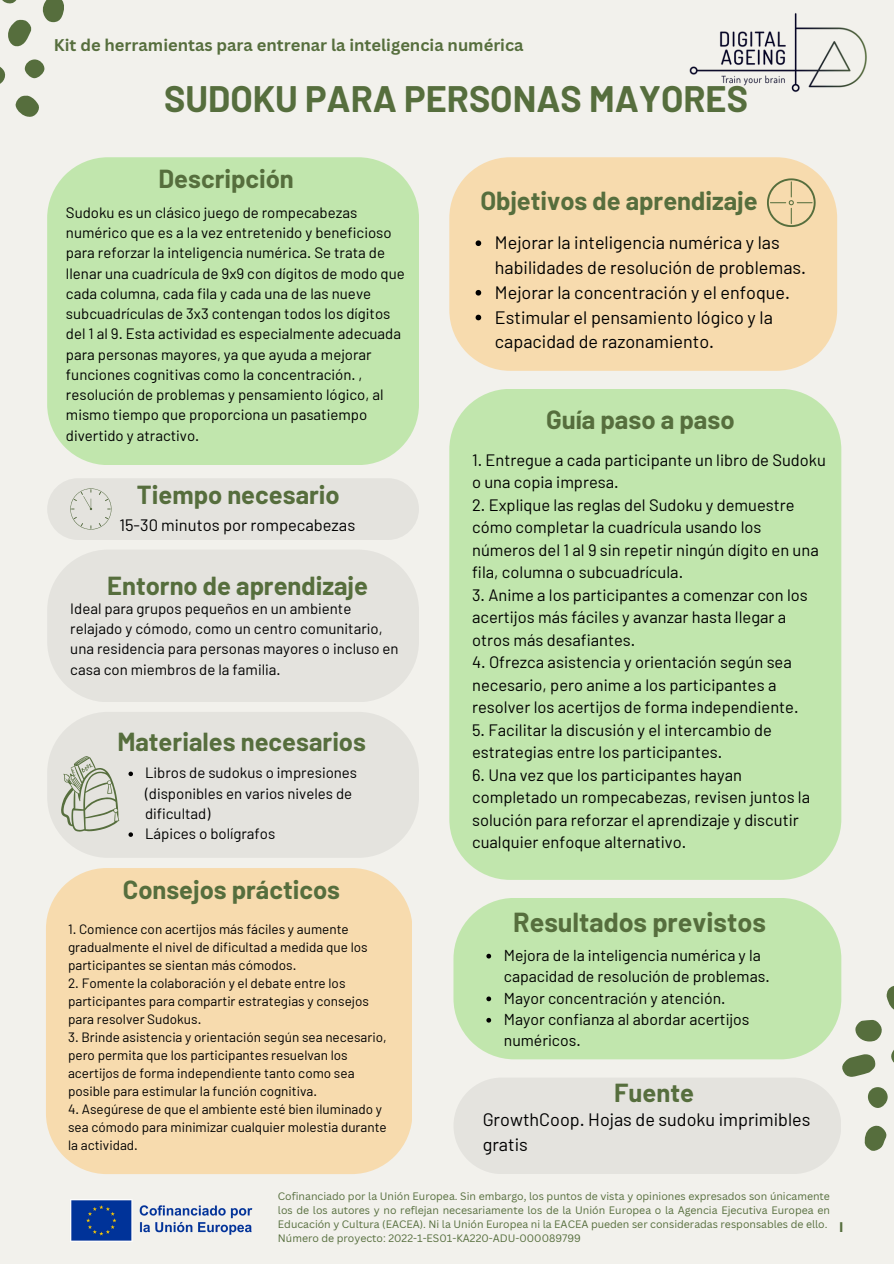
<style>
.page{position:relative;width:894px;height:1264px;background:#fff}
.page>*{position:absolute;margin:0;border:0;box-sizing:border-box;transform-origin:0 0}
.t1{font:700 36px "Barlow";color:#566e3d}
.t2{font:700 26.85px "Barlow";color:#566e3d}
.t3{font:700 25.65px "Barlow";color:#566e3d}
.t4{font:700 25.5px "Barlow";color:#566e3d}
.t5{font:18px/24.8px "Barlow";color:#000}
.t6{font:16.5px/22.5px "Barlow";color:#000}
.t7{font:700 16.5px "Canva Sans";color:#566e3d}
.t8{font:15.75px/21.3px "Barlow";color:#000}
.t9{font:15px/20.2px "Barlow";color:#000}
.t10{font:700 13.95px "Gill Sans MT Std";color:#566e3d}
.t11{font:13.5px/18px "Barlow";color:#000}
.t12{font:10.5px/14px "Canva Sans";color:#566e3d;text-align:justify}
</style>
<div class="page">
<div style="left:0;top:0;width:893px;height:1263px;background:#f2f1ec"></div>
<div style="left:47px;top:478px;width:372px;height:62px;background:#e4e3de;border-radius:31px"></div>
<div style="left:47px;top:157px;width:372px;height:308px;background:#c1e6ad"></div>
<div style="left:449px;top:157px;width:387px;height:214px;background:#f7dbae"></div>
<div style="left:46px;top:868px;width:366px;height:306px;background:#f7dbae"></div>
<svg style="left:2px;top:0;width:15px;height:4px"></svg>
<svg style="left:8px;top:19px;width:24px;height:28px"></svg>
<svg style="left:42px;top:0;width:22px;height:22px"></svg>
<svg style="left:0;top:67px;width:6px;height:17px"></svg>
<svg style="left:15px;top:95px;width:24px;height:22px"></svg>
<div style="left:25px;top:59px;width:20px;height:19px;background:#566e3d;border-radius:50%"></div>
<svg style="left:766px;top:178px;width:49px;height:49px;background:#deca9d"></svg>
<svg style="left:70px;top:488px;width:42px;height:42px"></svg>
<div style="left:47px;top:550px;width:372px;height:152px;background:#e4e3de"></div>
<div style="left:47px;top:712px;width:372px;height:145px;background:#e4e3de"></div>
<svg style="left:61px;top:756px;width:58px;height:75px"></svg>
<svg style="left:842px;top:1054px;width:33px;height:22px"></svg>
<svg style="left:855px;top:1020px;width:27px;height:21px"></svg>
<svg style="left:886px;top:986px;width:7px;height:23px"></svg>
<svg style="left:891px;top:1051px;width:2px;height:11px"></svg>
<svg style="left:864px;top:1125px;width:23px;height:26px"></svg>
<div style="left:867px;top:1087px;width:20px;height:20px;background:#566e3d;border-radius:50%"></div>
<div style="left:453px;top:898px;width:388px;height:161px;background:#c1e6ad"></div>
<img style="left:70px;top:1199px;width:183px;height:42px">
<div style="left:453px;top:1077px;width:388px;height:97px;background:#e4e3de;border-radius:48px"></div>
<svg style="left:128px;top:771px;width:5px;height:5px"></svg>
<svg style="left:128px;top:832px;width:5px;height:4px"></svg>
<svg style="left:486px;top:953px;width:5px;height:5px"></svg>
<svg style="left:486px;top:996px;width:5px;height:5px"></svg>
<svg style="left:486px;top:1017px;width:5px;height:5px"></svg>
<svg style="left:475px;top:240px;width:6px;height:6px"></svg>
<svg style="left:475px;top:290px;width:6px;height:5px"></svg>
<svg style="left:475px;top:315px;width:6px;height:5px"></svg>
<div style="left:449px;top:389px;width:392px;height:490px;background:#c1e6ad"></div>
<img style="left:689px;top:13px;width:178px;height:79px">
<h4 class="t7" style="left:54px;top:34px;width:471px">Kit de herramientas para entrenar la inteligencia numérica</h4>
<p class="t1" style="left:164px;top:76px;width:585px">SUDOKU PARA PERSONAS MAYORES</p>
<p class="t4" style="left:158px;top:162px;width:137px">Descripción</p>
<p class="t9" style="left:66px;top:202px;width:340px">Sudoku es un clásico juego de rompecabezas numérico que es a la vez entretenido y beneficioso para reforzar la inteligencia numérica. Se trata de llenar una cuadrícula de 9x9 con dígitos de modo que cada columna, cada fila y cada una de las nueve subcuadrículas de 3x3 contengan todos los dígitos del 1 al 9. Esta actividad es especialmente adecuada para personas mayores, ya que ayuda a mejorar funciones cognitivas como la concentración. , resolución de problemas y pensamiento lógico, al mismo tiempo que proporciona un pasatiempo divertido y atractivo.</p>
<h1 class="t4" style="left:137px;top:478px;width:204px">Tiempo necesario</h1>
<p class="t6" style="left:119px;top:513px;width:237px">15-30 minutos por rompecabezas</p>
<h2 class="t4" style="left:107px;top:570px;width:262px">Entorno de aprendizaje</h2>
<h2 class="t9" style="left:70px;top:597px;width:330px">Ideal para grupos pequeños en un ambiente relajado y cómodo, como un centro comunitario, una residencia para personas mayores o incluso en casa con miembros de la familia.</h2>
<h5 class="t4" style="left:117px;top:725px;width:250px">Materiales necesarios</h5>
<h6 class="t9" style="left:145px;top:762px;width:214px">Libros de sudokus o impresiones (disponibles en varios niveles de dificultad)</h6>
<h2 class="t9" style="left:145px;top:823px;width:132px">Lápices o bolígrafos</h2>
<p class="t4" style="left:123px;top:873px;width:219px">Consejos prácticos</p>
<p class="t11" style="left:68px;top:919px;width:301px">1. Comience con acertijos más fáciles y aumente gradualmente el nivel de dificultad a medida que los participantes se sientan más cómodos.</p>
<p class="t11" style="left:68px;top:973px;width:302px">2. Fomente la colaboración y el debate entre los participantes para compartir estrategias y consejos para resolver Sudokus.</p>
<p class="t11" style="left:68px;top:1027px;width:320px">3. Brinde asistencia y orientación según sea necesario, pero permita que los participantes resuelvan los acertijos de forma independiente tanto como sea posible para estimular la función cognitiva.</p>
<p class="t11" style="left:68px;top:1099px;width:320px">4. Asegúrese de que el ambiente esté bien iluminado y sea cómodo para minimizar cualquier molestia durante la actividad.</p>
<h2 class="t4" style="left:480px;top:184px;width:279px">Objetivos de aprendizaje</h2>
<h2 class="t5" style="left:495px;top:230px;width:313px">Mejorar la inteligencia numérica y las habilidades de resolución de problemas.</h2>
<h4 class="t5" style="left:495px;top:279px;width:296px">Mejorar la concentración y el enfoque.</h4>
<h2 class="t5" style="left:495px;top:304px;width:279px">Estimular el pensamiento lógico y la capacidad de razonamiento.</h2>
<p class="t3" style="left:546px;top:403px;width:190px">Guía paso a paso</p>
<p class="t6" style="left:472px;top:448px;width:355px">1. Entregue a cada participante un libro de Sudoku o una copia impresa.</p>
<p class="t6" style="left:472px;top:493px;width:348px">2. Explique las reglas del Sudoku y demuestre cómo completar la cuadrícula usando los números del 1 al 9 sin repetir ningún dígito en una fila, columna o subcuadrícula.</p>
<p class="t6" style="left:472px;top:583px;width:337px">3. Anime a los participantes a comenzar con los acertijos más fáciles y avanzar hasta llegar a otros más desafiantes.</p>
<p class="t6" style="left:472px;top:650px;width:328px">4. Ofrezca asistencia y orientación según sea necesario, pero anime a los participantes a resolver los acertijos de forma independiente.</p>
<p class="t6" style="left:472px;top:718px;width:301px">5. Facilitar la discusión y el intercambio de estrategias entre los participantes.</p>
<p class="t6" style="left:472px;top:763px;width:339px">6. Una vez que los participantes hayan completado un rompecabezas, revisen juntos la solución para reforzar el aprendizaje y discutir cualquier enfoque alternativo.</p>
<h2 class="t2" style="left:513px;top:905px;width:254px">Resultados previstos</h2>
<p class="t8" style="left:503px;top:943px;width:267px">Mejora de la inteligencia numérica y la capacidad de resolución de problemas.</p>
<p class="t8" style="left:503px;top:986px;width:223px">Mayor concentración y atención.</p>
<p class="t8" style="left:503px;top:1008px;width:247px">Mayor confianza al abordar acertijos numéricos.</p>
<p class="t4" style="left:614px;top:1076px;width:81px">Fuente</p>
<p class="t5" style="left:482px;top:1106px;width:329px">GrowthCoop. Hojas de sudoku imprimibles gratis</p>
<h5 class="t12" style="left:278px;top:1189px;width:553px">Cofinanciado por la Unión Europea. Sin embargo, los puntos de vista y opiniones expresados son únicamente los de los autores y no reflejan necesariamente los de la Unión Europea o la Agencia Ejecutiva Europea en Educación y Cultura (EACEA). Ni la Unión Europea ni la EACEA pueden ser consideradas responsables de ello.</h5>
<h2 class="t12" style="left:278px;top:1231px;width:304px">Número de proyecto: 2022-1-ES01-KA220-ADU-000089799</h2>
<h3 class="t10" style="left:837px;top:1222px;width:9px">1</h3>
</div>
